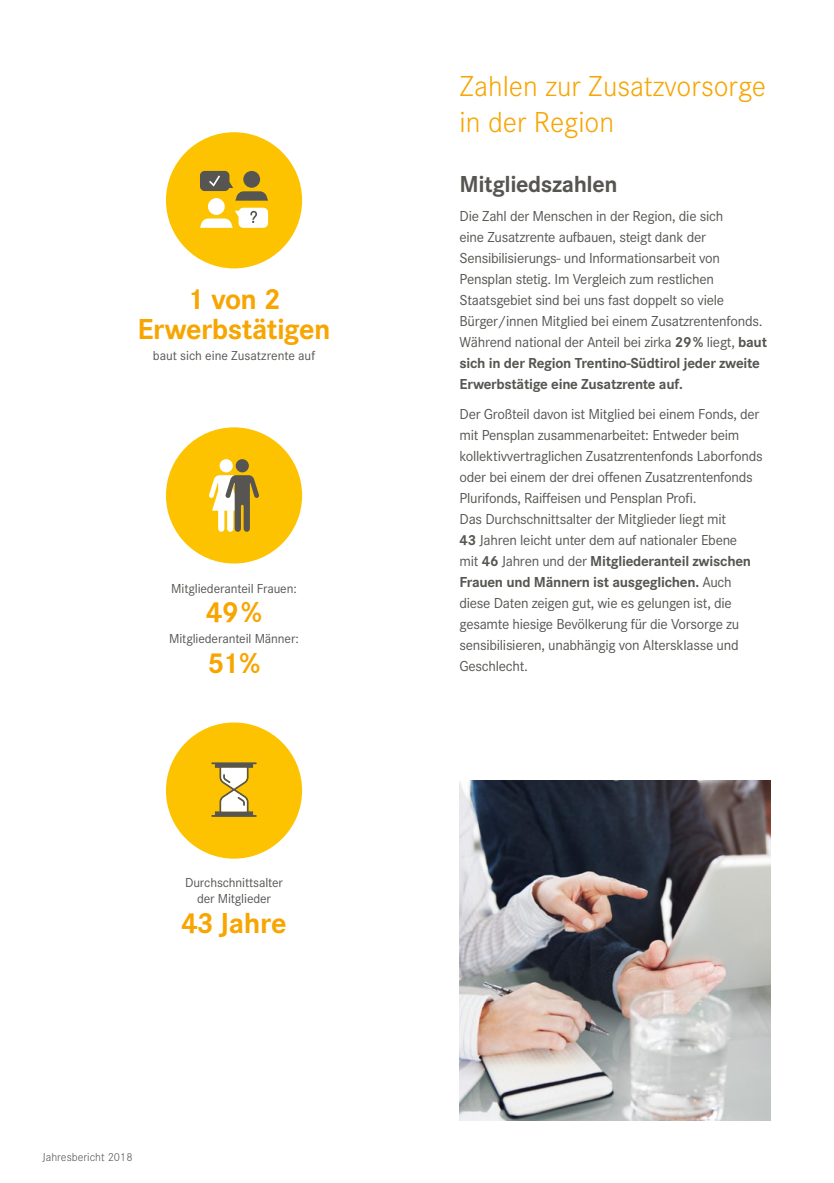
<style>
.page{position:relative;width:834px;height:1183px;background:#fff}
.page>*{position:absolute;margin:0;border:0;box-sizing:border-box;transform-origin:0 0}
.t1{font:300 30px/36px "Corporate S";color:#f7a500}
.t2{font:700 30px/29.2px "Corporate S";letter-spacing:-.02em;color:#f7a500;text-align:center}
.t3{font:700 24px "Corporate S";letter-spacing:-.02em;color:#565552}
.t4{font:15px/21px "Corporate S";letter-spacing:-.02em;color:#565552}
.t5{font:13.5px/16.2px "Corporate S";letter-spacing:-.01em;color:#565552;text-align:center}
.t6{font:300 12px "Corporate S";color:#565552}
.s1{font-weight:700}
</style>
<div class="page">
<div style="left:166px;top:427px;width:136px;height:136px;background:#fdc300;border-radius:50%"></div>
<div style="left:219px;top:459px;width:14px;height:13px;background:#fff;border-radius:50%"></div>
<div style="left:236px;top:459px;width:13px;height:13px;background:#565552;border-radius:50%"></div>
<svg style="left:209px;top:475px;width:50px;height:56px"></svg>
<div style="left:166px;top:132px;width:136px;height:136px;background:#fdc300;border-radius:50%"></div>
<div style="left:208px;top:198px;width:17px;height:17px;background:#fff;border-radius:50%"></div>
<svg style="left:200px;top:208px;width:68px;height:20px"></svg>
<svg style="left:200px;top:171px;width:68px;height:29px"></svg>
<div style="left:166px;top:722px;width:136px;height:136px;background:#fdc300;border-radius:50%"></div>
<svg style="left:211px;top:762px;width:46px;height:54px"></svg>
<img style="left:459px;top:780px;width:311px;height:339px">
<h1 class="t2" style="left:137px;top:285px;width:195px">1 von 2<br>Erwerbstätigen</h1>
<p class="t5" style="left:153px;top:347px;width:164px">baut sich eine Zusatzrente auf</p>
<p class="t5" style="left:171px;top:580px;width:127px">Mitgliederanteil Frauen:</p>
<h1 class="t2" style="left:206px;top:598px;width:58px">49%</h1>
<p class="t5" style="left:169px;top:630px;width:131px">Mitgliederanteil Männer:</p>
<h1 class="t2" style="left:207px;top:648px;width:54px">51%</h1>
<p class="t5" style="left:185px;top:874px;width:99px">Durchschnittsalter der Mitglieder</p>
<h1 class="t2" style="left:181px;top:908px;width:107px">43 Jahre</h1>
<p class="t6" style="left:43px;top:1149px;width:92px">Jahresbericht 2018</p>
<h1 class="t1" style="left:459px;top:68px;width:308px">Zahlen zur Zusatzvorsorge in der Region</h1>
<h2 class="t3" style="left:459px;top:170px;width:159px">Mitgliedszahlen</h2>
<p class="t4" style="left:459px;top:206px;width:309px">Die Zahl der Menschen in der Region, die sich<br>eine Zusatzrente aufbauen, steigt dank der Sensibilisierungs- und Informationsarbeit von Pensplan stetig. Im Vergleich zum restlichen Staatsgebiet sind bei uns fast doppelt so viele Bürger/innen Mitglied bei einem Zusatzrentenfonds.<br>Während national der Anteil bei zirka <span class="s1">29%</span> liegt, <span class="s1">baut sich in der Region Trentino-Südtirol jeder zweite Erwerbstätige eine Zusatzrente auf.</span></p>
<p class="t4" style="left:459px;top:403px;width:304px">Der Großteil davon ist Mitglied bei einem Fonds, der mit Pensplan zusammenarbeitet: Entweder beim kollektivvertraglichen Zusatzrentenfonds Laborfonds oder bei einem der drei offenen Zusatzrentenfonds Plurifonds, Raiffeisen und Pensplan Profi.<br>Das Durchschnittsalter der Mitglieder liegt mit<br><span class="s1">43</span> Jahren leicht unter dem auf nationaler Ebene<br>mit <span class="s1">46</span> Jahren und der <span class="s1">Mitgliederanteil zwischen Frauen und Männern ist ausgeglichen.</span> Auch diese Daten zeigen gut, wie es gelungen ist, die gesamte hiesige Bevölkerung für die Vorsorge zu sensibilisieren, unabhängig von Altersklasse und Geschlecht.</p>
</div>
